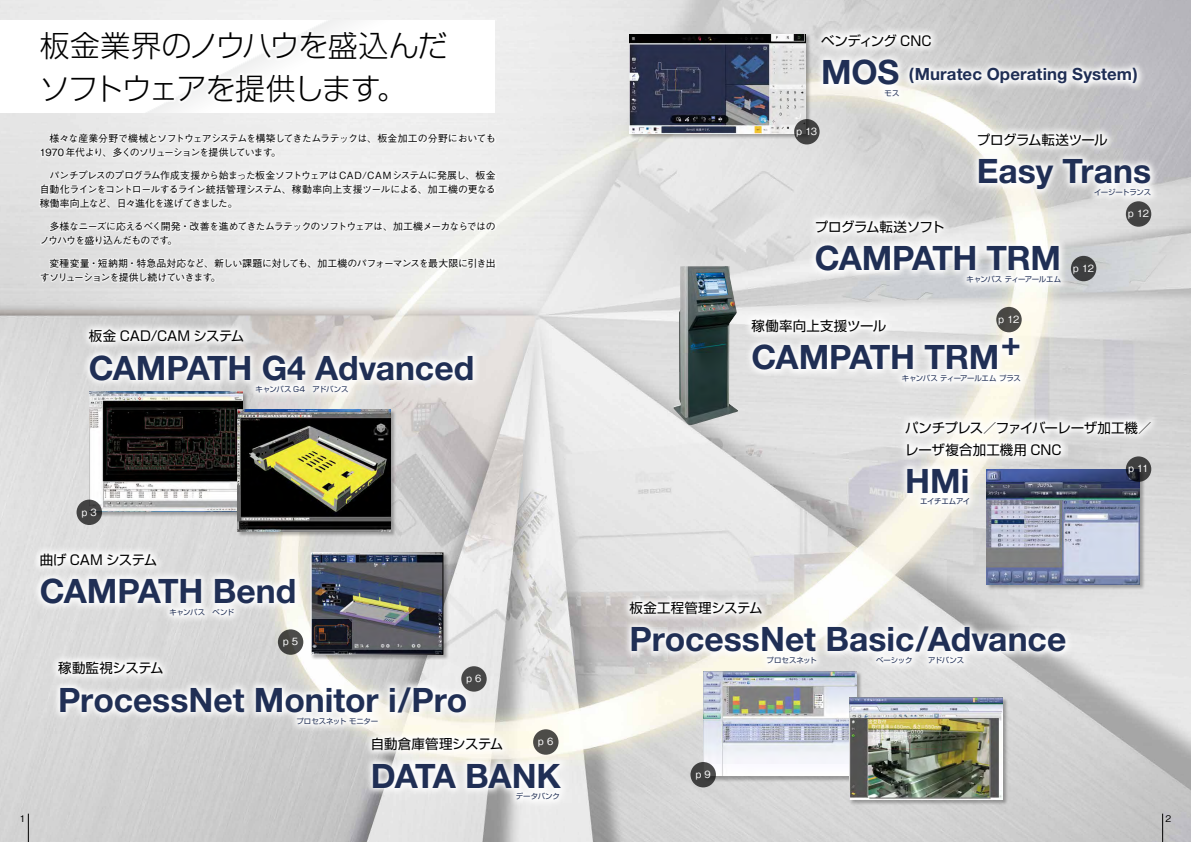
<style>
.page{position:relative;width:1191px;height:842px;background:#fff}
.page>*{position:absolute;margin:0;border:0;box-sizing:border-box;transform-origin:0 0}
.t1{font:700 33.7px "Helvetica Neue";letter-spacing:-.005em;color:#202f55}
.t2{font:700 33.7px "Helvetica Neue";letter-spacing:-.025em;color:#202f55}
.t3{font:300 29.8px/42.5px "Shin Go Pro";letter-spacing:-.035em;color:#000}
.t4{font:700 16.8px "Helvetica Neue";letter-spacing:.005em;color:#202f55}
.t5{font:13.5px/21.5px "Shin Go Pro";letter-spacing:-.015em;color:#000}
.t6{font:13.5px "Shin Go Pro";letter-spacing:.01em;color:#000}
.t7{font:500 9.9px/14.2px "Gothic BBB Pro";letter-spacing:-.065em;color:#000}
.t8{font:500 9.9px "Gothic BBB Pro";letter-spacing:-.065em;color:#fff}
.t9{font:500 9.2px "Gothic BBB Pro";color:#000}
.t10{font:7.4px "Shin Go Pro";letter-spacing:-.03em;color:#202f55}
.t11{font:7.4px "Shin Go Pro";letter-spacing:-.01em;color:#202f55}
.s1{font-size:33.7px}
</style>
<div class="page">
<img style="left:0;top:0;width:1191px;height:842px">
<div style="left:39px;top:132px;width:457px;height:151px;background:#fff;opacity:.6"></div>
<div style="left:0;top:20px;width:494px;height:93px;background:#fff"></div>
<div style="left:278px;top:629px;width:25px;height:26px;background:#464642;border-radius:50%"></div>
<svg style="left:50px;top:653px;width:425px;height:79px"></svg>
<svg style="left:364px;top:729px;width:205px;height:79px"></svg>
<svg style="left:461px;top:666px;width:26px;height:26px"></svg>
<svg style="left:813px;top:26px;width:332px;height:79px"></svg>
<div style="left:629px;top:34px;width:183px;height:105px;background:#000;opacity:.3"></div>
<img style="left:629px;top:34px;width:177px;height:99px">
<svg style="left:794px;top:119px;width:25px;height:25px"></svg>
<svg style="left:807px;top:212px;width:262px;height:79px"></svg>
<svg style="left:743px;top:311px;width:286px;height:79px"></svg>
<svg style="left:969px;top:125px;width:190px;height:79px"></svg>
<svg style="left:1125px;top:201px;width:26px;height:26px"></svg>
<div style="left:1071px;top:256px;width:25px;height:25px;background:#3d3e3f;border-radius:50%"></div>
<div style="left:996px;top:307px;width:25px;height:25px;background:#4c4b47;border-radius:50%"></div>
<svg style="left:897px;top:413px;width:262px;height:100px"></svg>
<div style="left:986px;top:469px;width:159px;height:121px;background:#000;opacity:.3"></div>
<img style="left:986px;top:469px;width:153px;height:115px">
<svg style="left:1125px;top:456px;width:26px;height:26px"></svg>
<img style="left:673px;top:266px;width:65px;height:159px">
<svg style="left:621px;top:593px;width:453px;height:79px"></svg>
<svg style="left:81px;top:321px;width:400px;height:80px"></svg>
<svg style="left:32px;top:544px;width:271px;height:80px"></svg>
<div style="left:703px;top:671px;width:159px;height:111px;background:#000;opacity:.3"></div>
<img style="left:703px;top:671px;width:153px;height:105px">
<div style="left:849px;top:697px;width:159px;height:108px;background:#000;opacity:.3"></div>
<img style="left:849px;top:698px;width:153px;height:101px">
<svg style="left:690px;top:762px;width:26px;height:25px"></svg>
<div style="left:311px;top:552px;width:138px;height:108px;background:#000;opacity:.3"></div>
<img style="left:313px;top:555px;width:128px;height:97px">
<div style="left:89px;top:391px;width:159px;height:126px;background:#000;opacity:.3"></div>
<img style="left:89px;top:391px;width:153px;height:120px">
<svg style="left:77px;top:500px;width:25px;height:25px"></svg>
<div style="left:237px;top:409px;width:159px;height:128px;background:#000;opacity:.3"></div>
<img style="left:237px;top:409px;width:153px;height:123px">
<h2 class="t3" style="left:40px;top:21px;width:409px">板金業界のノウハウを盛込んだソフトウェアを提供します。</h2>
<p class="t7" style="left:40px;top:130px;width:457px;text-indent:10px">様々な産業分野で機械とソフトウェアシステムを構築してきたムラテックは、板金加工の分野においても<br>1970 年代より、多くのソリューションを提供しています。</p>
<p class="t7" style="left:40px;top:167px;width:457px;text-align:justify;text-indent:10px">パンチプレスのプログラム作成支援から始まった板金ソフトウェアはCAD/CAMシステムに発展し、板金自動化ラインをコントロールするライン統括管理システム、稼動率向上支援ツールによる、加工機の更なる稼働率向上など、日々進化を遂げてきました。</p>
<p class="t7" style="left:40px;top:218px;width:457px;text-indent:10px">多様なニーズに応えるべく開発・改善を進めてきたムラテックのソフトウェアは、加工機メーカならではのノウハウを盛り込んだものです。</p>
<p class="t7" style="left:40px;top:255px;width:457px;text-indent:10px">変種変量・短納期・特急品対応など、新しい課題に対しても、加工機のパフォーマンスを最大限に引き出すソリューションを提供し続けていきます。</p>
<h3 class="t5" style="left:89px;top:324px;width:157px">板金 CAD/CAM システム</h3>
<h1 class="t1" style="left:89px;top:347px;width:387px">CAMPATH G4 Advanced</h1>
<p class="t10" style="left:255px;top:383px;width:95px">キャンパス G4　アドバンス</p>
<p class="t8" style="left:82px;top:504px;width:17px">p 3</p>
<h3 class="t5" style="left:40px;top:547px;width:119px">曲げ CAM システム</h3>
<h1 class="t1" style="left:40px;top:570px;width:258px">CAMPATH Bend</h1>
<p class="t10" style="left:169px;top:606px;width:66px">キャンパス　ベンド</p>
<p class="t8" style="left:283px;top:634px;width:17px">p 5</p>
<h3 class="t5" style="left:58px;top:656px;width:107px">稼動監視システム</h3>
<h1 class="t1" style="left:58px;top:679px;width:411px">ProcessNet Monitor i/Pro</h1>
<p class="t11" style="left:296px;top:715px;width:83px">プロセスネットモニター</p>
<h3 class="t5" style="left:371px;top:731px;width:134px">自動倉庫管理システム</h3>
<h1 class="t2" style="left:371px;top:755px;width:191px">DATA BANK</h1>
<p class="t10" style="left:516px;top:790px;width:64px">データバンク　　</p>
<p class="t8" style="left:466px;top:670px;width:17px">p 6</p>
<p class="t8" style="left:538px;top:734px;width:17px">p 6</p>
<h3 class="t5" style="left:821px;top:28px;width:112px">ベンディング CNC</h3>
<h3 class="t4" style="left:821px;top:64px;width:318px"><span class="s1">MOS</span> (Muratec Operating System)</h3>
<p class="t8" style="left:796px;top:123px;width:22px">p 13</p>
<h3 class="t5" style="left:976px;top:127px;width:132px">プログラム転送ツール</h3>
<h1 class="t1" style="left:976px;top:151px;width:176px">Easy Trans</h1>
<p class="t10" style="left:1094px;top:186px;width:59px">イージートランス</p>
<p class="t8" style="left:1128px;top:206px;width:22px">p 12</p>
<h3 class="t5" style="left:815px;top:214px;width:131px">プログラム転送ソフト</h3>
<h1 class="t1" style="left:815px;top:237px;width:248px">CAMPATH TRM</h1>
<p class="t10" style="left:966px;top:273px;width:96px">キャンパスティーアールエム</p>
<h3 class="t6" style="left:751px;top:315px;width:136px">稼働率向上支援ツール</h3>
<h1 class="t1" style="left:751px;top:336px;width:271px">CAMPATH TRM+</h1>
<p class="t10" style="left:902px;top:372px;width:120px">キャンパスティーアールエムプラス</p>
<p class="t8" style="left:1073px;top:260px;width:22px">p 12</p>
<p class="t8" style="left:998px;top:311px;width:22px">p 12</p>
<h3 class="t5" style="left:905px;top:415px;width:248px">パンチプレス／ファイバーレーザ加工機／レーザ複合加工機用 CNC</h3>
<h1 class="t1" style="left:905px;top:460px;width:66px">HMi</h1>
<p class="t10" style="left:905px;top:495px;width:67px">　　エイチエムアイ</p>
<p class="t8" style="left:1128px;top:461px;width:22px">p 11</p>
<h3 class="t6" style="left:629px;top:597px;width:134px">板金工程管理システム</h3>
<h1 class="t1" style="left:629px;top:618px;width:438px">ProcessNet Basic/Advance</h1>
<p class="t8" style="left:695px;top:766px;width:17px">p 9</p>
<p class="t9" style="left:20px;top:811px;width:7px">1</p>
<p class="t9" style="left:1165px;top:811px;width:7px">2</p>
</div>
